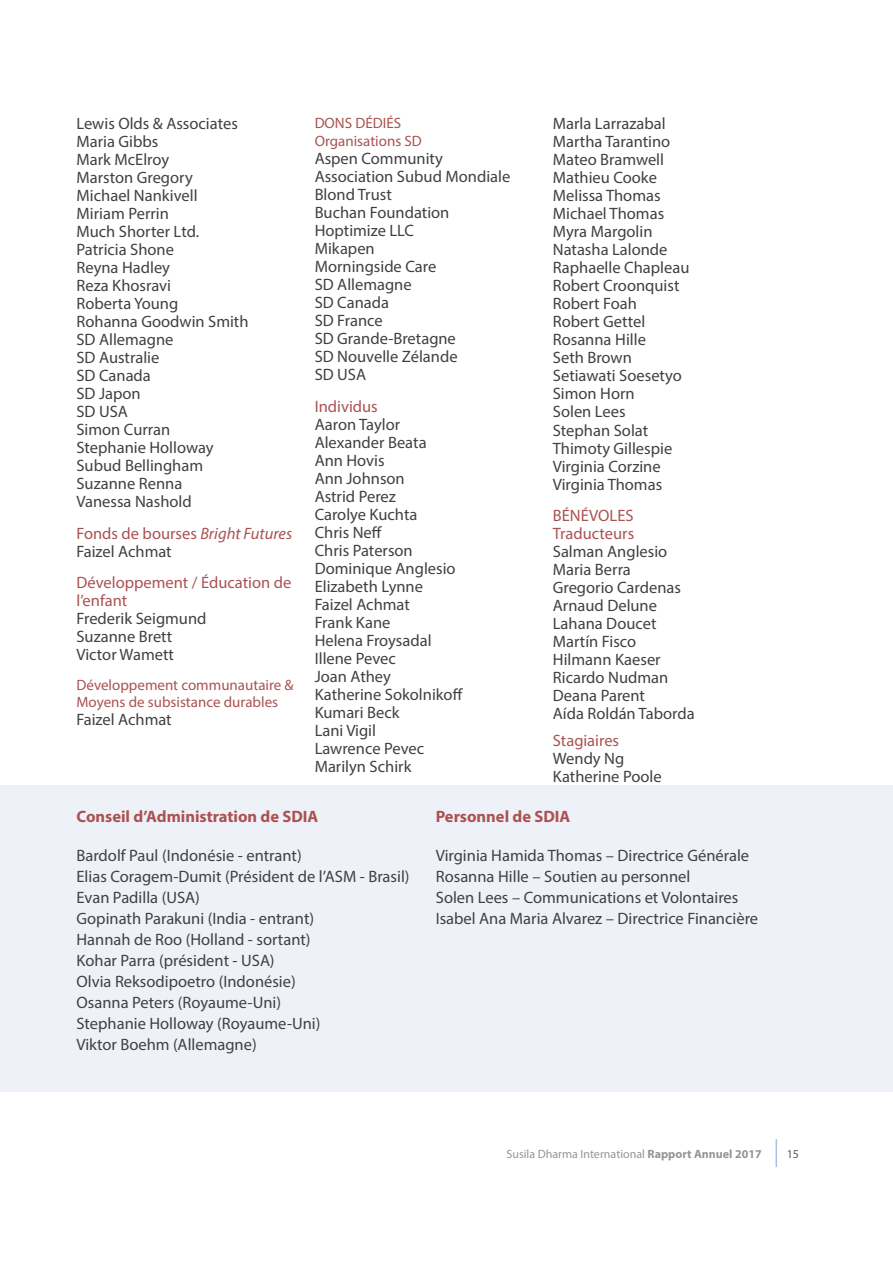
<style>
.page{position:relative;width:893px;height:1263px;background:#fff}
.page>*{position:absolute;margin:0;border:0;box-sizing:border-box;transform-origin:0 0}
.t1{font:16.5px/18px "Myriad Pro";color:#414042}
.t2{font:16.5px/18px "Myriad Pro";color:#ab5252}
.t3{font:700 16.5px "Myriad Pro";color:#ab5252}
.t4{font:15px/16.5px "Myriad Pro";color:#ab5252}
.t5{font:12px "Myriad Pro";color:#939598}
.t6{font:12px "Myriad Pro";color:#58595b}
.s1{font-style:italic}
.s2{color:#414042}
.s3{font-weight:700}
</style>
<div class="page">
<svg style="left:776px;top:1139px;width:1px;height:28px"></svg>
<div style="left:0;top:785px;width:893px;height:306px;background:#eff1f9"></div>
<p class="t1" style="left:76px;top:115px;width:174px">Lewis Olds &amp; Associates<br>Maria Gibbs<br>Mark McElroy<br>Marston Gregory<br>Michael Nankivell<br>Miriam Perrin<br>Much Shorter Ltd.<br>Patricia Shone<br>Reyna Hadley<br>Reza Khosravi<br>Roberta Young<br>Rohanna Goodwin Smith<br>SD Allemagne<br>SD Australie<br>SD Canada<br>SD Japon<br>SD USA<br>Simon Curran<br>Stephanie Holloway<br>Subud Bellingham<br>Suzanne Renna<br>Vanessa Nashold</p>
<p class="t2" style="left:76px;top:524px;width:217px">Fonds de bourses <span class="s1">Bright Futures<br></span><span class="s2">Faizel Achmat</span></p>
<p class="t2" style="left:76px;top:574px;width:216px">Développement / Éducation de l’enfant</p>
<p class="t1" style="left:76px;top:610px;width:132px">Frederik Seigmund<br>Suzanne Brett<br>Victor Wamett</p>
<p class="t4" style="left:76px;top:677px;width:219px">Développement communautaire &amp;<br>Moyens de subsistance durables</p>
<p class="t1" style="left:76px;top:710px;width:97px">Faizel Achmat</p>
<p class="t4" style="left:315px;top:114px;width:109px;line-height:18px">DONS DÉDIÉS<br>Organisations SD</p>
<p class="t1" style="left:315px;top:149px;width:197px">Aspen Community<br>Association Subud Mondiale<br>Blond Trust<br>Buchan Foundation<br>Hoptimize LLC<br>Mikapen<br>Morningside Care<br>SD Allemagne<br>SD Canada<br>SD France<br>SD Grande-Bretagne<br>SD Nouvelle Zélande<br>SD USA</p>
<p class="t2" style="left:315px;top:397px;width:65px">Individus</p>
<p class="t1" style="left:315px;top:415px;width:150px">Aaron Taylor<br>Alexander Beata<br>Ann Hovis<br>Ann Johnson<br>Astrid Perez<br>Carolye Kuchta<br>Chris Neff<br>Chris Paterson<br>Dominique Anglesio<br>Elizabeth Lynne<br>Faizel Achmat<br>Frank Kane<br>Helena Froysadal<br>Illene Pevec<br>Joan Athey<br>Katherine Sokolnikoff<br>Kumari Beck<br>Lani Vigil<br>Lawrence Pevec<br>Marilyn Schirk</p>
<p class="t1" style="left:553px;top:115px;width:138px">Marla Larrazabal<br>Martha Tarantino<br>Mateo Bramwell<br>Mathieu Cooke<br>Melissa Thomas<br>Michael Thomas<br>Myra Margolin<br>Natasha Lalonde<br>Raphaelle Chapleau<br>Robert Croonquist<br>Robert Foah<br>Robert Gettel<br>Rosanna Hille<br>Seth Brown<br>Setiawati Soesetyo<br>Simon Horn<br>Solen Lees<br>Stephan Solat<br>Thimoty Gillespie<br>Virginia Corzine<br>Virginia Thomas</p>
<p class="t2" style="left:553px;top:506px;width:83px">BÉNÉVOLES<br>Traducteurs</p>
<p class="t1" style="left:553px;top:542px;width:143px">Salman Anglesio<br>Maria Berra<br>Gregorio Cardenas<br>Arnaud Delune<br>Lahana Doucet<br>Martín Fisco<br>Hilmann Kaeser<br>Ricardo Nudman<br>Deana Parent<br>Aída Roldán Taborda</p>
<p class="t2" style="left:553px;top:731px;width:68px">Stagiaires</p>
<p class="t1" style="left:553px;top:749px;width:110px">Wendy Ng<br>Katherine Poole</p>
<p class="t3" style="left:76px;top:805px;width:243px">Conseil d’Administration de SDIA</p>
<p class="t1" style="left:76px;top:844px;width:335px;line-height:21px">Bardolf Paul (Indonésie - entrant)<br>Elias Coragem-Dumit (Président de l’ASM - Brasil)<br>Evan Padilla (USA)<br>Gopinath Parakuni (India - entrant)<br>Hannah de Roo (Holland - sortant)<br>Kohar Parra (président - USA)<br>Olvia Reksodipoetro (Indonésie)<br>Osanna Peters (Royaume-Uni)<br>Stephanie Holloway (Royaume-Uni)<br>Viktor Boehm (Allemagne)</p>
<p class="t3" style="left:436px;top:805px;width:136px">Personnel de SDIA</p>
<p class="t1" style="left:436px;top:845px;width:324px;line-height:21px">Virginia Hamida Thomas – Directrice Générale Rosanna Hille – Soutien au personnel<br>Solen Lees – Communications et Volontaires Isabel Ana Maria Alvarez – Directrice Financière</p>
<p class="t5" style="left:506px;top:1146px;width:257px">Susila Dharma International <span class="s3">Rapport Annuel 2017</span></p>
<p class="t6" style="left:787px;top:1146px;width:14px">15</p>
</div>
